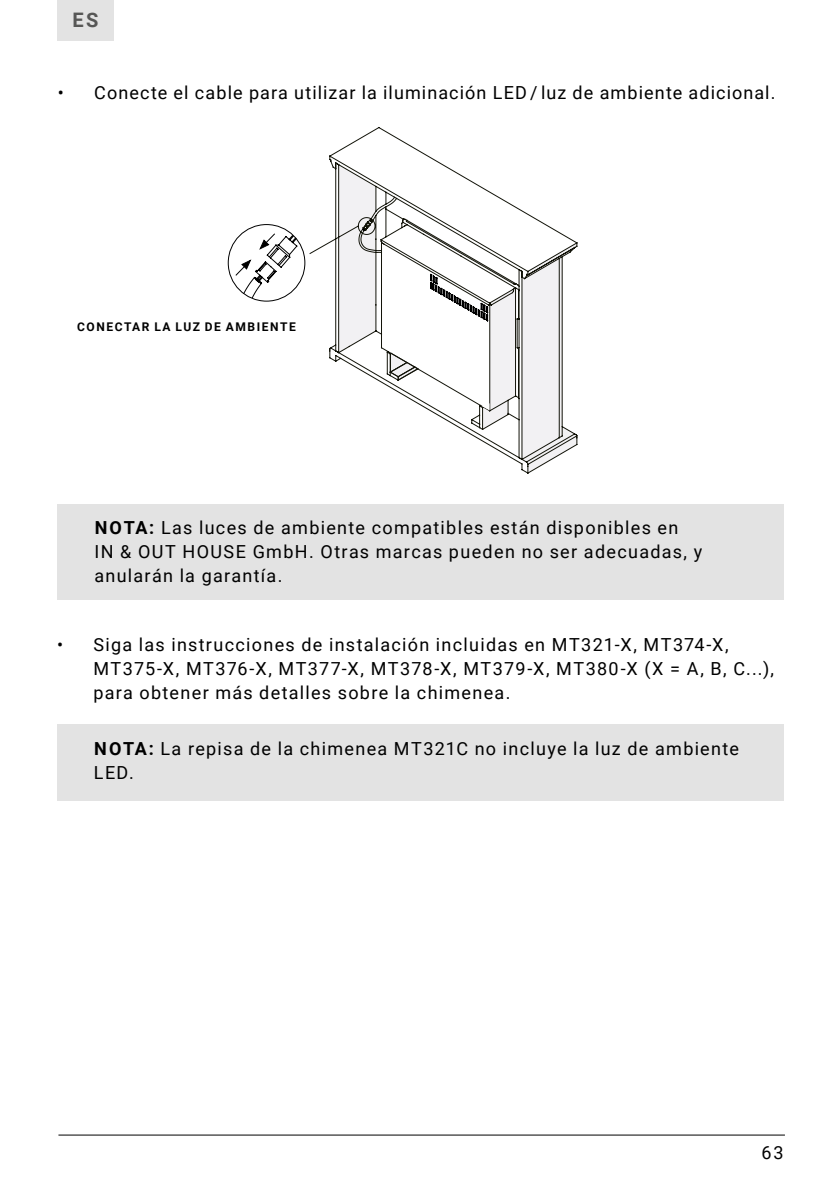
<style>
.page{position:relative;width:840px;height:1191px;background:#fff}
.page>*{position:absolute;margin:0;border:0;box-sizing:border-box;transform-origin:0 0}
.t1{font:700 20px "Roboto";color:#575756}
.t2{font:18px/24px "Roboto";letter-spacing:.07em;color:#000}
.t3{font:700 12px "Roboto";letter-spacing:.125em;color:#000}
.s1{font-weight:700}
</style>
<div class="page">
<div style="left:57px;top:0;width:56px;height:41px;background:#e3e3e3"></div>
<hr style="left:58px;top:1134px;width:726px;height:1px;background:#000">
<div style="left:58px;top:504px;width:725px;height:95px;background:#e3e3e3"></div>
<svg style="left:329px;top:127px;width:248px;height:347px"></svg>
<svg style="left:234px;top:165px;width:141px;height:188px"></svg>
<div style="left:228px;top:224px;width:77px;height:77px;border:1px solid #000;border-radius:50%"></div>
<svg style="left:430px;top:273px;width:85px;height:156px"></svg>
<div style="left:57px;top:724px;width:726px;height:76px;background:#e3e3e3"></div>
<p class="t1" style="left:73px;top:6px;width:27px">ES</p>
<p class="t2" style="left:58px;top:80px;width:718px">• Conecte el cable para utilizar la iluminación LED / luz de ambiente adicional.</p>
<p class="t3" style="left:77px;top:318px;width:220px">CONECTAR LA LUZ DE AMBIENTE</p>
<p class="t2" style="left:94px;top:515px;width:609px"><span class="s1">NOTA:</span> Las luces de ambiente compatibles están disponibles en<br>IN &amp; OUT HOUSE GmbH. Otras marcas pueden no ser adecuadas, y anularán la garantía.</p>
<p class="t2" style="left:93px;top:632px;width:681px;text-indent:-36px">• Siga las instrucciones de instalación incluidas en MT321-X, MT374-X,<br>MT375-X, MT376-X, MT377-X, MT378-X, MT379-X, MT380-X (X = A, B, C...), para obtener más detalles sobre la chimenea.</p>
<p class="t2" style="left:94px;top:735px;width:646px"><span class="s1">NOTA:</span> La repisa de la chimenea MT321C no incluye la luz de ambiente<br>LED.</p>
<p class="t2" style="left:761px;top:1140px;width:24px">63</p>
</div>
